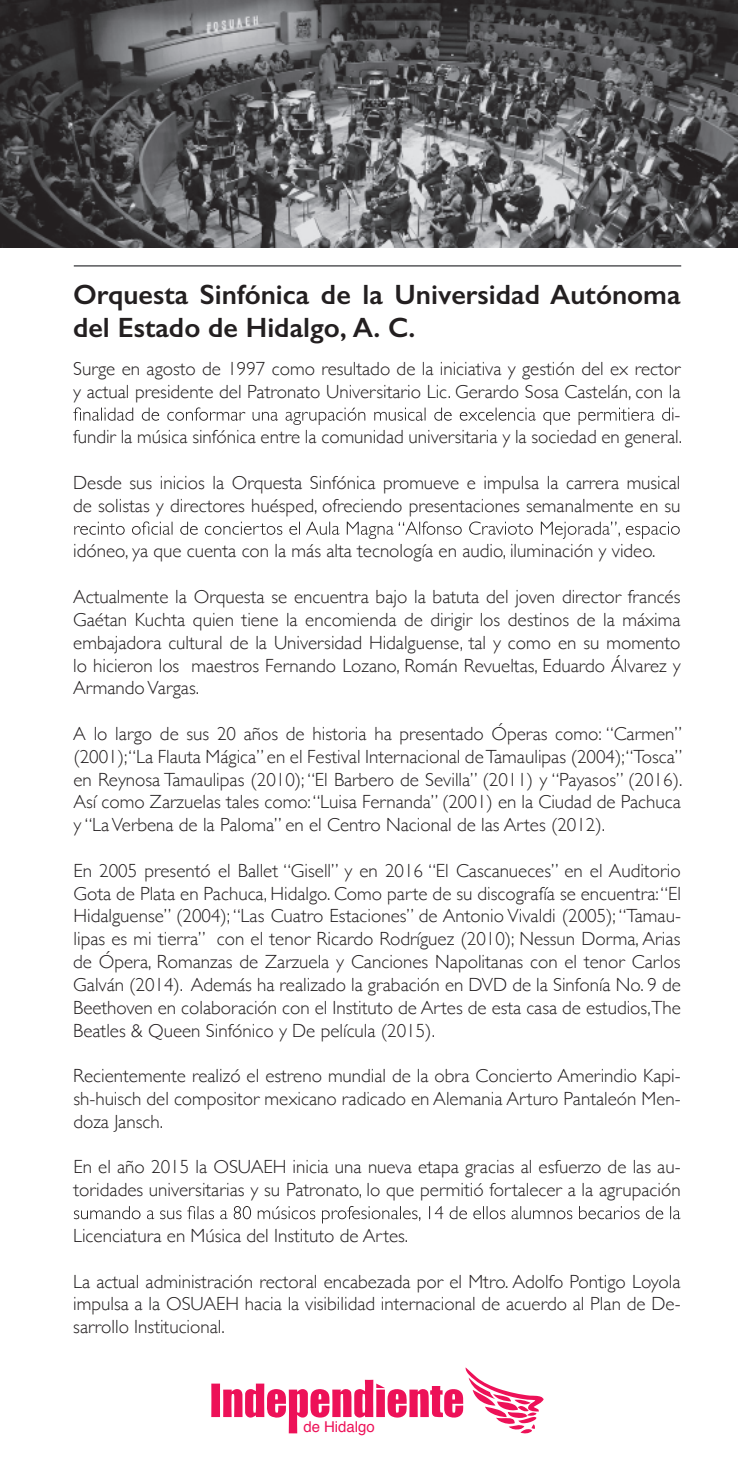
<style>
.page{position:relative;width:738px;height:1475px;background:#fff}
.page>*{position:absolute;margin:0;border:0;box-sizing:border-box;transform-origin:0 0}
.t1{font:600 28px/33.6px "Gill Sans";color:#231f20}
.t2{font:300 19px/22.8px "Gill Sans";color:#231f20;text-align:justify}
.t3{font:15px "Helvetica";color:#ed1158}
</style>
<div class="page">
<hr style="left:74px;top:265px;width:606px;height:1px;background:#57585a">
<svg style="left:73px;top:407px;width:597px;height:18px"></svg>
<svg style="left:74px;top:521px;width:605px;height:18px"></svg>
<svg style="left:74px;top:1206px;width:606px;height:17px"></svg>
<img style="left:0;top:0;width:737px;height:248px">
<div style="left:211px;top:1383px;width:9px;height:33px;background:#ed1158"></div>
<svg style="left:223px;top:1367px;width:320px;height:66px"></svg>
<h1 class="t1" style="left:73px;top:277px;width:608px">Orquesta Sinfónica de la Universidad Autónoma del Estado de Hidalgo, A. C.</h1>
<p class="t2" style="left:73px;top:356px;width:610px;text-align:right">Surge en agosto de 1997 como resultado de la iniciativa y gestión del ex rector y actual presidente del Patronato Universitario Lic. Gerardo Sosa Castelán, con la -<br>fundir la música sinfónica entre la comunidad universitaria y la sociedad en general.</p>
<p class="t2" style="left:73px;top:470px;width:608px">Desde sus inicios la Orquesta Sinfónica promueve e impulsa la carrera musical de solistas y directores huésped, ofreciendo presentaciones semanalmente en su</p>
<p class="t2" style="left:73px;top:539px;width:583px">idóneo, ya que cuenta con la más alta tecnología en audio, iluminación y video.</p>
<p class="t2" style="left:73px;top:584px;width:608px">Actualmente la Orquesta se encuentra bajo la batuta del joven director francés Gaétan Kuchta quien tiene la encomienda de dirigir los destinos de la máxima embajadora cultural de la Universidad Hidalguense, tal y como en su momento lo hicieron los maestros Fernando Lozano, Román Revueltas, Eduardo Álvarez y ArmandoVargas.</p>
<p class="t2" style="left:73px;top:721px;width:610px">A lo largo de sus 20 años de historia ha presentado Óperas como: “Carmen” (2001);“La Flauta Mágica” en el Festival Internacional deTamaulipas (2004);“Tosca” en Reynosa Tamaulipas (2010);“El Barbero de Sevilla” (2011) y “Payasos” (2016).<br>Así como Zarzuelas tales como:“Luisa Fernanda” (2001) en la Ciudad de Pachuca y “LaVerbena de la Paloma” en el Centro Nacional de las Artes (2012).</p>
<p class="t2" style="left:73px;top:858px;width:609px">En 2005 presentó el Ballet “Gisell” y en 2016 “El Cascanueces” en el Auditorio Gota de Plata en Pachuca, Hidalgo. Como parte de su discografía se encuentra:“El Hidalguense” (2004);“Las Cuatro Estaciones” de Antonio Vivaldi (2005);“Tamau&shy;lipas es mi tierra” con el tenor Ricardo Rodríguez (2010); Nessun Dorma, Arias de Ópera, Romanzas de Zarzuela y Canciones Napolitanas con el tenor Carlos Galván (2014). Además ha realizado la grabación en DVD de la Sinfonía No. 9 de Beethoven en colaboración con el Instituto de Artes de esta casa de estudios,The Beatles &amp; Queen Sinfónico y De película (2015).</p>
<p class="t2" style="left:73px;top:1063px;width:608px">Recientemente realizó el estreno mundial de la obra Concierto Amerindio Kapi&shy;sh-huisch del compositor mexicano radicado en Alemania Arturo Pantaleón Men&shy;doza Jansch.</p>
<p class="t2" style="left:73px;top:1154px;width:608px">En el año 2015 la OSUAEH inicia una nueva etapa gracias al esfuerzo de las au&shy;toridades universitarias y su Patronato, lo que permitió fortalecer a la agrupación</p>
<p class="t2" style="left:73px;top:1223px;width:336px">Licenciatura en Música del Instituto de Artes.</p>
<p class="t2" style="left:73px;top:1268px;width:608px">La actual administración rectoral encabezada por el Mtro. Adolfo Pontigo Loyola impulsa a la OSUAEH hacia la visibilidad internacional de acuerdo al Plan de De&shy;sarrollo Institucional.</p>
<p class="t3" style="left:303px;top:1414px;width:73px">de Hidalgo</p>
</div>
